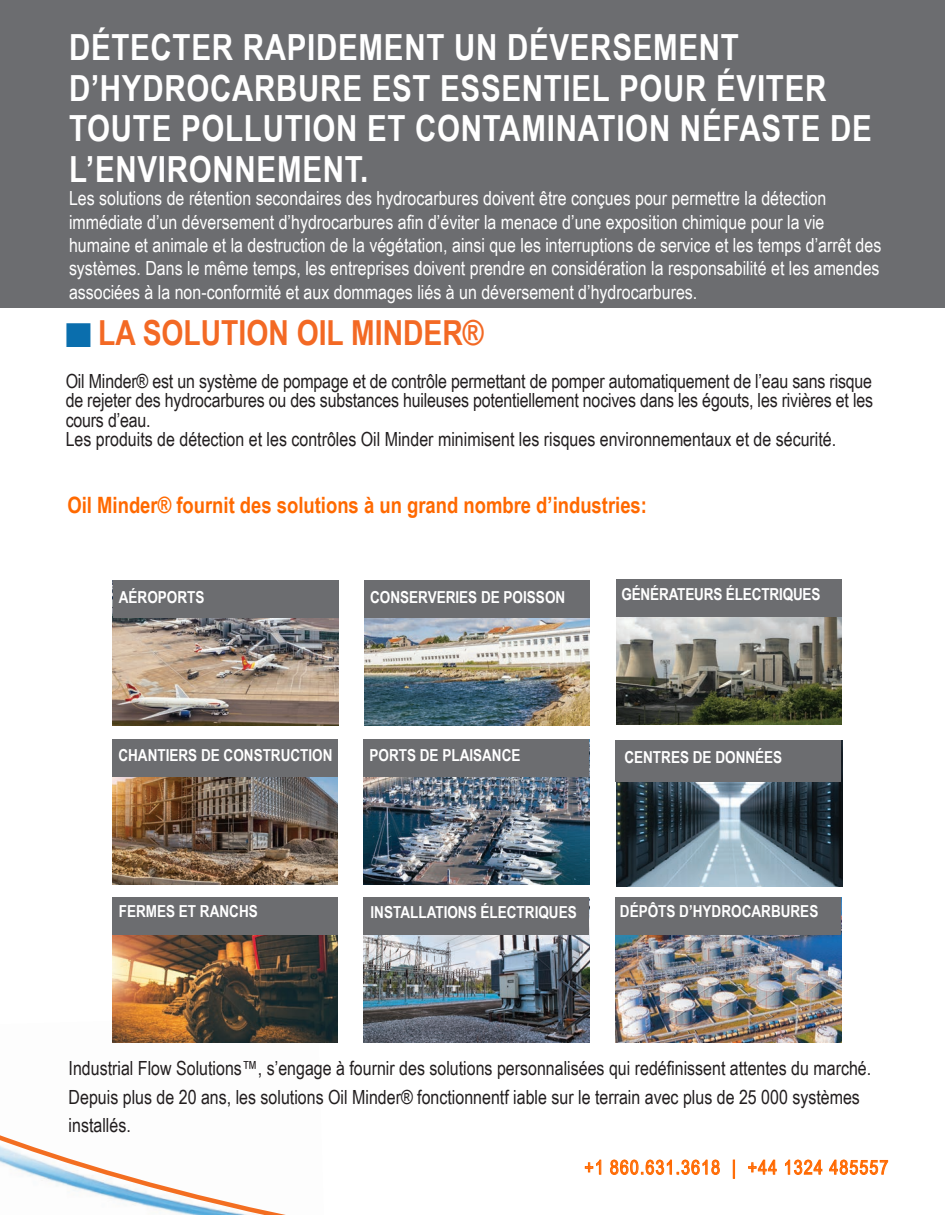
<style>
.page{position:relative;width:945px;height:1215px;background:#fff}
.page>*{position:absolute;margin:0;border:0;box-sizing:border-box;transform-origin:0 0}
.Pa6{font:700 36px/40.5px "Arial Narrow";letter-spacing:.02em;color:#fff}
.Default{font:700 34.5px "Arial Narrow";color:#f36924}
.t1{font:34.5px "Zapf Dingbats ITC";color:#0a6ead}
.Default-2{font:700 22.5px "Arial Narrow";color:#ff6900}
.Pa6-2{font:19.5px/23.4px "Arial Narrow";color:#fff}
.Default-3{font:19.5px/19.5px "Arial Narrow";color:#231f20;text-align:justify}
.Default-4{font:19.5px/28.5px "Arial Narrow";color:#221e1f}
.t2{font:19.5px "Arial Narrow";letter-spacing:.06em;color:#ff6900}
.Default-5{font:700 16.5px "Arial Narrow";color:#fff}
</style>
<div class="page">
<img style="left:616px;top:741px;width:226px;height:145px">
<svg style="left:0;top:1135px;width:286px;height:80px"></svg>
<div style="left:0;top:0;width:945px;height:307px;background:#6c6d70"></div>
<img style="left:363px;top:777px;width:226px;height:108px">
<img style="left:112px;top:777px;width:226px;height:108px">
<div style="left:112px;top:739px;width:226px;height:38px;background:#6c6d70"></div>
<div style="left:363px;top:739px;width:226px;height:38px;background:#6c6d70"></div>
<img style="left:113px;top:618px;width:226px;height:108px">
<img style="left:364px;top:618px;width:226px;height:108px">
<div style="left:113px;top:580px;width:226px;height:38px;background:#6c6d70"></div>
<div style="left:364px;top:580px;width:226px;height:38px;background:#6c6d70"></div>
<img style="left:616px;top:616px;width:226px;height:109px">
<div style="left:616px;top:579px;width:226px;height:37px;background:#6c6d70"></div>
<img style="left:112px;top:935px;width:226px;height:108px">
<img style="left:363px;top:935px;width:226px;height:108px">
<img style="left:616px;top:935px;width:225px;height:108px">
<div style="left:112px;top:897px;width:226px;height:38px;background:#6c6d70"></div>
<div style="left:363px;top:897px;width:226px;height:38px;background:#6c6d70"></div>
<div style="left:616px;top:897px;width:225px;height:38px;background:#6c6d70"></div>
<div style="left:615px;top:740px;width:225px;height:42px;background:#6c6d70"></div>
<p class="Pa6" style="left:69px;top:26px;width:804px">DÉTECTER RAPIDEMENT UN DÉVERSEMENT D’HYDROCARBURE EST ESSENTIEL POUR ÉVITER TOUTE POLLUTION ET CONTAMINATION NÉFASTE DE L’ENVIRONNEMENT.</p>
<p class="Pa6-2" style="left:69px;top:186px;width:814px">Les solutions de rétention secondaires des hydrocarbures doivent être conçues pour permettre la détection immédiate d’un déversement d’hydrocarbures afin d’éviter la menace d’une exposition chimique pour la vie humaine et animale et la destruction de la végétation, ainsi que les interruptions de service et les temps d’arrêt des systèmes. Dans le même temps, les entreprises doivent prendre en considération la responsabilité et les amendes associées à la non-conformité et aux dommages liés à un déversement d’hydrocarbures.</p>
<p class="Default" style="left:98px;top:307px;width:387px">LA SOLUTION OIL MINDER®</p>
<p class="Default-3" style="left:66px;top:371px;width:809px">Oil Minder® est un système de pompage et de contrôle permettant de pomper automatiquement de l’eau sans risque de rejeter des hydrocarbures ou des substances huileuses potentiellement nocives dans les égouts, les rivières et les cours d’eau.</p>
<p class="Default-3" style="left:66px;top:429px;width:772px">Les produits de détection et les contrôles Oil Minder minimisent les risques environnementaux et de sécurité.</p>
<p class="t1" style="left:66px;top:319px;width:28px">■</p>
<p class="Default-2" style="left:68px;top:488px;width:581px">Oil Minder® fournit des solutions à un grand nombre d’industries:</p>
<p class="Default-5" style="left:119px;top:584px;width:87px">AÉROPORTS</p>
<p class="Default-5" style="left:370px;top:585px;width:197px">CONSERVERIES DE POISSON</p>
<p class="Default-5" style="left:621px;top:582px;width:201px">GÉNÉRATEURS ÉLECTRIQUES</p>
<p class="Default-5" style="left:118px;top:742px;width:216px">CHANTIERS DE CONSTRUCTION</p>
<p class="Default-5" style="left:369px;top:743px;width:153px">PORTS DE PLAISANCE</p>
<p class="Default-5" style="left:624px;top:745px;width:159px">CENTRES DE DONNÉES</p>
<p class="Default-5" style="left:119px;top:899px;width:141px">FERMES ET RANCHS</p>
<p class="Default-5" style="left:371px;top:899px;width:208px">INSTALLATIONS ÉLECTRIQUES</p>
<p class="Default-5" style="left:620px;top:899px;width:200px">DÉPÔTS D’HYDROCARBURES</p>
<p class="Default-4" style="left:69px;top:1054px;width:804px">Industrial Flow Solutions™, s’engage à fournir des solutions personnalisées qui redéfinissent attentes du marché.<br>Depuis plus de 20 ans, les solutions Oil Minder® fonctionnentf iable sur le terrain avec plus de 25 000 systèmes installés.</p>
<p class="t2" style="left:584px;top:1153px;width:305px">+1 860.631.3618 | +44 1324 485557</p>
</div>
